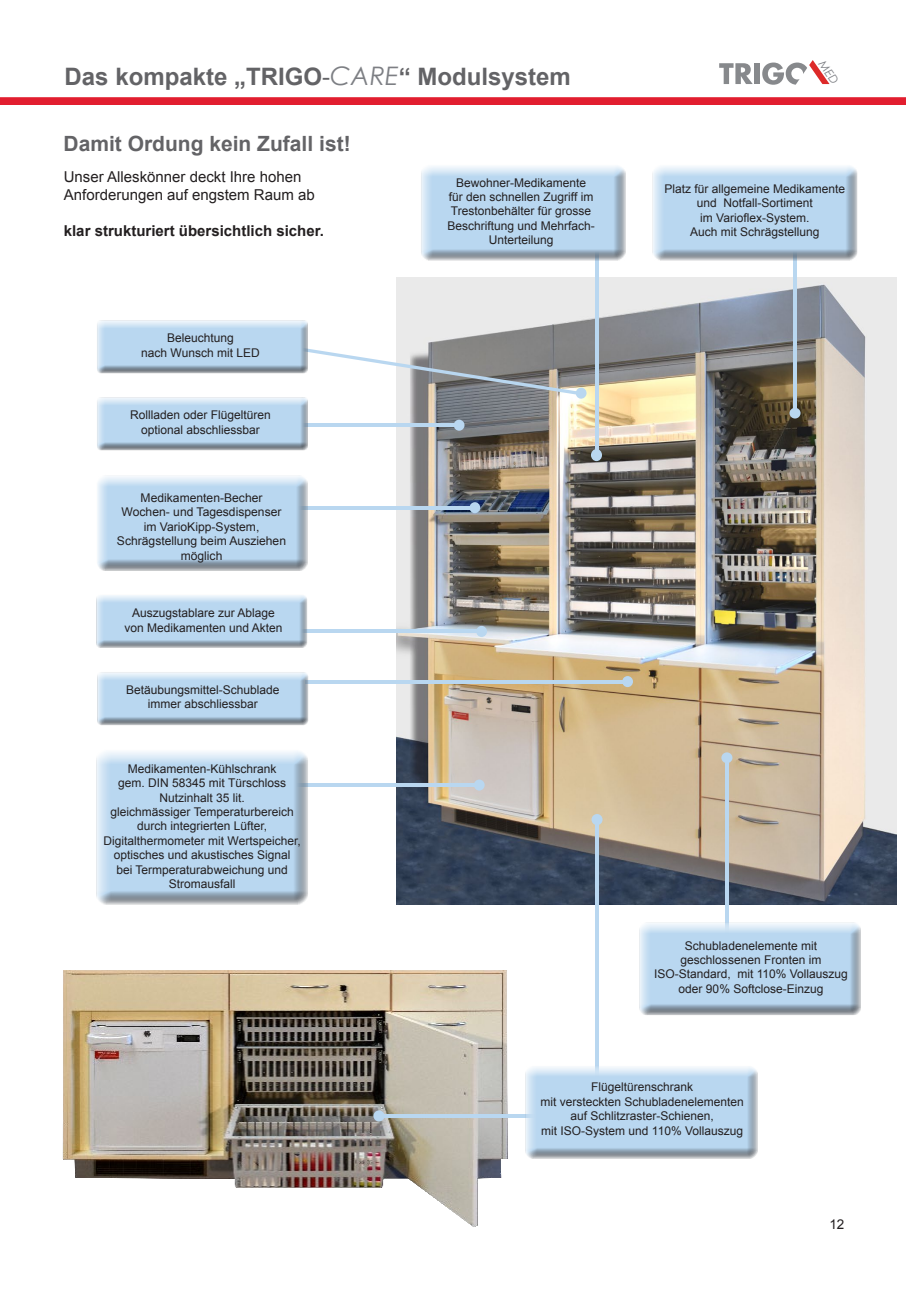
<style>
.page{position:relative;width:906px;height:1289px;background:#fff}
.page>*{position:absolute;margin:0;border:0;box-sizing:border-box;transform-origin:0 0}
.Überschrift1{font:700 24px "Arial";color:#636366}
.Überschrift1-2{font:700 21px "Arial";color:#636366}
.t1{font:15px "Arial";color:#231f20}
.t2{font:700 15px "Arial";color:#231f20}
.t3{font:13.5px "Arial";color:#231f20}
.t4{font:12px/14.4px "Arial";color:#231f20;text-align:center}
.s1{font-weight:400}
.s2{font-family:"Century Gothic";font-weight:400;font-style:italic;font-size:25.5px;color:#7d7f84}
</style>
<div class="page">
<img style="left:396px;top:277px;width:500px;height:627px">
<div style="left:0;top:98px;width:906px;height:7px;background:#e21e2f"></div>
<svg style="left:719px;top:63px;width:33px;height:21px"></svg>
<div style="left:754px;top:63px;width:6px;height:21px;background:#87898c"></div>
<img style="left:62px;top:970px;width:451px;height:257px">
<hr style="left:595px;top:222px;width:3px;height:236px;background:#b9d7f0">
<div style="left:591px;top:449px;width:11px;height:12px;background:#b9d7f0;border-radius:50%"></div>
<hr style="left:793px;top:205px;width:3px;height:211px;background:#b9d7f0">
<div style="left:789px;top:408px;width:11px;height:10px;background:#b9d7f0;border-radius:50%"></div>
<hr style="left:267px;top:506px;width:211px;height:3px;background:#b9d7f0">
<div style="left:469px;top:502px;width:11px;height:11px;background:#b9d7f0;border-radius:50%"></div>
<hr style="left:273px;top:629px;width:211px;height:4px;background:#b9d7f0">
<div style="left:476px;top:626px;width:11px;height:11px;background:#b9d7f0;border-radius:50%"></div>
<hr style="left:305px;top:680px;width:323px;height:3px;background:#b9d7f0">
<div style="left:622px;top:676px;width:11px;height:11px;background:#b9d7f0;border-radius:50%"></div>
<hr style="left:271px;top:783px;width:211px;height:3px;background:#b9d7f0">
<div style="left:474px;top:779px;width:10px;height:11px;background:#b9d7f0;border-radius:50%"></div>
<hr style="left:725px;top:755px;width:3px;height:211px;background:#b9d7f0">
<div style="left:721px;top:752px;width:11px;height:11px;background:#b9d7f0;border-radius:50%"></div>
<hr style="left:595px;top:822px;width:3px;height:258px;background:#b9d7f0">
<div style="left:591px;top:814px;width:11px;height:11px;background:#b9d7f0;border-radius:50%"></div>
<hr style="left:376px;top:1114px;width:216px;height:3px;background:#b9d7f0">
<div style="left:373px;top:1110px;width:11px;height:11px;background:#b9d7f0;border-radius:50%"></div>
<div style="left:96px;top:671px;width:213px;height:55px;background:#231f20;opacity:.75"></div>
<div style="left:88px;top:750px;width:221px;height:155px;background:#231f20;opacity:.75"></div>
<div style="left:513px;top:1059px;width:245px;height:100px;background:#fff"></div>
<div style="left:518px;top:1065px;width:240px;height:94px;background:#231f20;opacity:.75"></div>
<div style="left:91px;top:594px;width:217px;height:54px;background:#231f20;opacity:.75"></div>
<svg style="left:97px;top:320px;width:490px;height:130px"></svg>
<div style="left:91px;top:320px;width:218px;height:54px;background:#231f20;opacity:.75"></div>
<div style="left:627px;top:916px;width:234px;height:99px;background:#fff"></div>
<div style="left:632px;top:922px;width:229px;height:93px;background:#231f20;opacity:.75"></div>
<div style="left:645px;top:165px;width:212px;height:97px;background:#231f20;opacity:.75"></div>
<div style="left:90px;top:475px;width:219px;height:97px;background:#231f20;opacity:.75"></div>
<div style="left:413px;top:165px;width:213px;height:97px;background:#231f20;opacity:.75"></div>
<svg style="left:762px;top:60px;width:68px;height:25px"></svg>
<p class="Überschrift1" style="left:65px;top:60px;width:508px">Das kompakte „TRIGO<span class="s1">-</span><span class="s2">CARE</span>“ Modulsystem</p>
<p class="Überschrift1-2" style="left:64px;top:129px;width:289px">Damit Ordung kein Zufall ist!</p>
<p class="t1" style="left:64px;top:167px;width:239px">Unser Alleskönner deckt Ihre hohen</p>
<p class="t1" style="left:64px;top:185px;width:252px">Anforderungen auf engstem Raum ab</p>
<p class="t2" style="left:64px;top:221px;width:262px">klar strukturiert übersichtlich sicher.</p>
<p class="t4" style="left:167px;top:331px;width:68px">Beleuchtung</p>
<p class="t4" style="left:141px;top:345px;width:120px">nach Wunsch mit LED</p>
<p class="t4" style="left:130px;top:408px;width:142px">Rollladen oder Flügeltüren</p>
<p class="t4" style="left:141px;top:422px;width:120px">optional abschliessbar</p>
<p class="t4" style="left:141px;top:490px;width:123px">Medikamenten-Becher</p>
<p class="t4" style="left:122px;top:505px;width:161px">Wochen- und Tagesdispenser</p>
<p class="t4" style="left:144px;top:519px;width:117px">im VarioKipp-System,</p>
<p class="t4" style="left:117px;top:534px;width:171px">Schrägstellung beim Ausziehen möglich</p>
<p class="t4" style="left:132px;top:605px;width:144px">Auszugstablare zur Ablage</p>
<p class="t4" style="left:124px;top:620px;width:160px">von Medikamenten und Akten</p>
<p class="t4" style="left:126px;top:682px;width:155px">Betäubungsmittel-Schublade</p>
<p class="t4" style="left:148px;top:696px;width:112px">immer abschliessbar</p>
<p class="t4" style="left:128px;top:761px;width:150px">Medikamenten-Kühlschrank</p>
<p class="t4" style="left:118px;top:776px;width:169px">gem. DIN 58345 mit Türschloss</p>
<p class="t4" style="left:159px;top:790px;width:87px">Nutzinhalt 35 lit.</p>
<p class="t4" style="left:110px;top:804px;width:185px">gleichmässiger Temperaturbereich durch integrierten Lüfter,</p>
<p class="t4" style="left:103px;top:833px;width:199px">Digitalthermometer mit Wertspeicher,</p>
<p class="t4" style="left:114px;top:848px;width:178px">optisches und akustisches Signal</p>
<p class="t4" style="left:116px;top:862px;width:173px">bei Termperaturabweichung und</p>
<p class="t4" style="left:169px;top:876px;width:68px">Stromausfall</p>
<p class="t4" style="left:456px;top:175px;width:132px">Bewohner-Medikamente</p>
<p class="t4" style="left:449px;top:190px;width:146px">für den schnellen Zugriff im</p>
<p class="t4" style="left:451px;top:204px;width:142px">Trestonbehälter für grosse</p>
<p class="t4" style="left:447px;top:218px;width:149px">Beschriftung und Mehrfach-</p>
<p class="t4" style="left:489px;top:233px;width:66px">Unterteilung</p>
<p class="t4" style="left:664px;top:182px;width:182px">Platz für allgemeine Medikamente und Notfall-Sortiment</p>
<p class="t4" style="left:700px;top:210px;width:111px">im Varioflex-System.</p>
<p class="t4" style="left:690px;top:225px;width:131px">Auch mit Schrägstellung</p>
<p class="t4" style="left:685px;top:938px;width:134px">Schubladenelemente mit</p>
<p class="t4" style="left:680px;top:952px;width:142px">geschlossenen Fronten im</p>
<p class="t4" style="left:654px;top:967px;width:195px">ISO-Standard, mit 110% Vollauszug oder 90% Softclose-Einzug</p>
<p class="t4" style="left:591px;top:1080px;width:104px">Flügeltürenschrank</p>
<p class="t4" style="left:540px;top:1094px;width:205px">mit versteckten Schubladenelementen</p>
<p class="t4" style="left:570px;top:1108px;width:145px">auf Schlitzraster-Schienen,</p>
<p class="t4" style="left:541px;top:1123px;width:203px">mit ISO-System und 110% Vollauszug</p>
<p class="t3" style="left:829px;top:1215px;width:17px">12</p>
</div>
